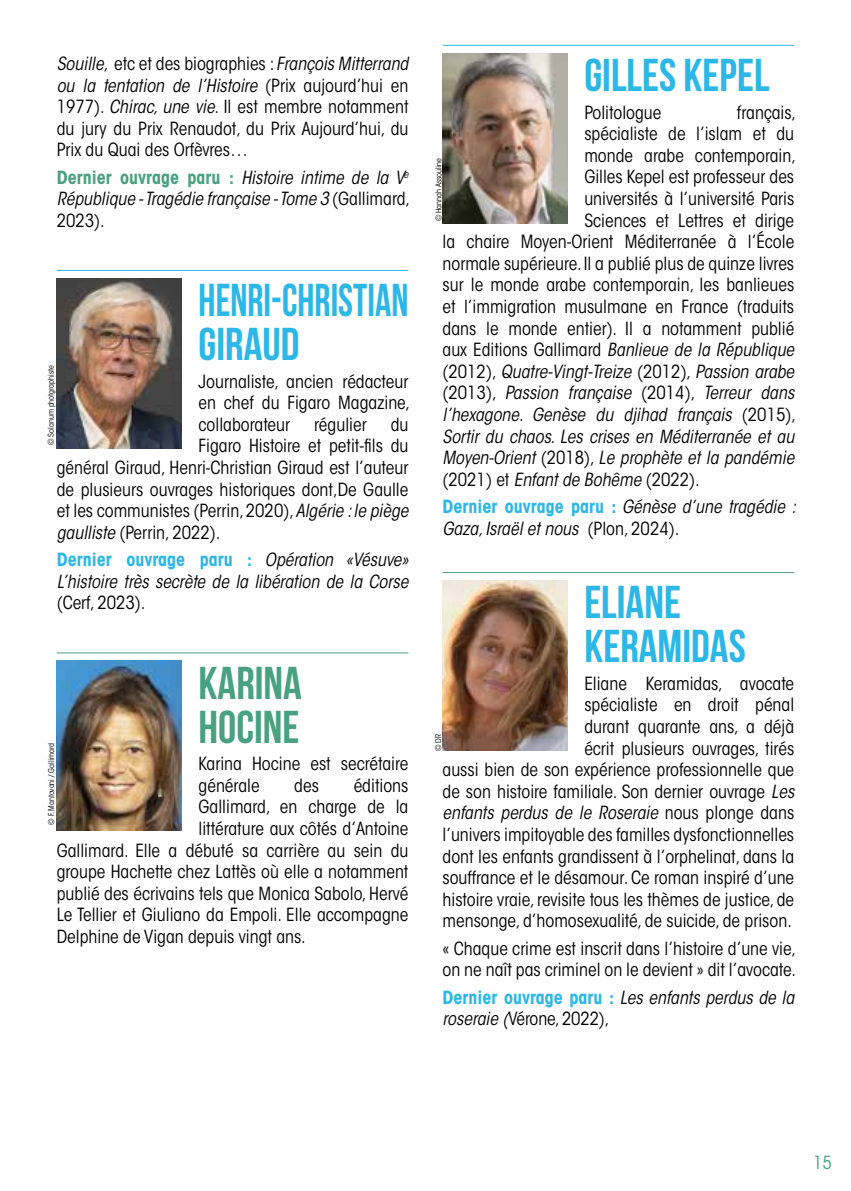
<style>
.page{position:relative;width:851px;height:1191px;background:#fff}
.page>*{position:absolute;margin:0;border:0;box-sizing:border-box;transform-origin:0 0}
.t1{font:700 46px/44px "Bebas Neue";color:#2cb7e7}
.t2{font:700 46px/44px "Bebas Neue";color:#2cb7e7;scale:.87 1}
.t3{font:700 46px/44px "Bebas Neue";color:#49a182}
.t4{font:condensed 18px/21.6px "ITC Avant Garde Std";color:#000}
.t5{font:italic condensed 18px/21.6px "ITC Avant Garde Std";color:#000}
.t6{font:italic condensed 18px "ITC Avant Garde Std";color:#000}
.t7{font:condensed 18px "ITC Avant Garde Std";color:#49a182}
.t8{font:condensed 8px "ITC Avant Garde Std";color:#000}
.s1{font-style:italic}
.s2{font-weight:700;font-style:normal;color:#49a182}
.s3{font-style:normal}
.s4{font-weight:700;font-style:normal;color:#2cb7e7}
</style>
<div class="page">
<hr style="left:57px;top:270px;width:351px;height:1px;background:#2cb7e7">
<hr style="left:57px;top:652px;width:351px;height:1px;background:#49a182">
<img style="left:57px;top:278px;width:124px;height:170px">
<img style="left:57px;top:660px;width:124px;height:171px">
<hr style="left:442px;top:45px;width:352px;height:1px;background:#2cb7e7">
<hr style="left:442px;top:572px;width:352px;height:1px;background:#49a182">
<img style="left:442px;top:53px;width:125px;height:170px">
<img style="left:442px;top:580px;width:125px;height:170px">
<p class="t4" style="left:57px;top:53px;width:357px"><span class="s1">Souille</span>, e t c e t d e s b i o g ra p h i e s : <span class="s1">François Mitterrand ou la tentation de l’Histoire</span> ( P r i x a u j o u rd ’ h u i e n 1977). <span class="s1">Chirac,une vie</span>. Il est membre notamment du jury du Prix Renaudot, du Prix Aujourd’hui, du Prix du Quai des Orfèvres…</p>
<p class="t5" style="left:57px;top:167px;width:355px;text-align:justify"><span class="s2">Dernier ouvrage paru :</span> Histoire intime de la V<sup>e </sup>République - Tragédie française - Tome 3 <span class="s3">(Gallimard, 2023).</span></p>
<h1 class="t2" style="left:198px;top:278px;width:243px">HENRI-CHRISTIAN<br>GIRAUD</h1>
<p class="t4" style="left:198px;top:370px;width:213px;text-align:justify">Journaliste, ancien rédacteur en chef du Figaro Magazine, collaborateur</p>
<p class="t8" style="left:46px;top:445px;width:82px;rotate:-90deg">© Solanum photgraphiste</p>
<p class="t4" style="left:314px;top:413px;width:54px">régulier</p>
<p class="t4" style="left:390px;top:413px;width:19px">du</p>
<p class="t4" style="left:198px;top:435px;width:211px">Figaro Histoire et petit-fils du</p>
<p class="t4" style="left:57px;top:457px;width:353px">général Giraud, Henri-Christian Giraud est l’auteur</p>
<p class="t4" style="left:57px;top:478px;width:353px">de plusieurs ouvrages historiques dont,De Gaulle</p>
<p class="t4" style="left:57px;top:500px;width:357px">et les communistes (Perrin, 2020), <span class="s1">Algérie :le piège</span></p>
<p class="t4" style="left:57px;top:521px;width:165px"><span class="s1">gaulliste</span> (Perrin, 2022).</p>
<p class="t5" style="left:57px;top:549px;width:353px"><span class="s4">Dernier ouvrage paru :</span> Opération «Vésuve»<br>L’histoire très secrète de la libération de la Corse</p>
<p class="t4" style="left:57px;top:592px;width:90px">(Cerf, 2023).</p>
<h1 class="t3" style="left:198px;top:660px;width:105px">KARINA<br>HOCINE</h1>
<p class="t4" style="left:198px;top:753px;width:211px">Karina Hocine est secrétaire générale</p>
<p class="t8" style="left:46px;top:824px;width:83px;rotate:-90deg">© F. Mantovani / Gallimard</p>
<p class="t4" style="left:294px;top:774px;width:26px">des</p>
<p class="t4" style="left:353px;top:774px;width:56px">éditions</p>
<p class="t4" style="left:198px;top:796px;width:211px">Gallimard, en charge de la</p>
<p class="t4" style="left:198px;top:817px;width:211px">littérature aux côtés d’Antoine</p>
<p class="t4" style="left:57px;top:839px;width:353px">Gallimard. Elle a débuté sa carrière au sein du</p>
<p class="t4" style="left:57px;top:861px;width:353px">groupe Hachette chez Lattès où elle a notamment</p>
<p class="t4" style="left:57px;top:882px;width:353px">publié des écrivains tels que Monica Sabolo, Hervé</p>
<p class="t4" style="left:57px;top:904px;width:353px">Le Tellier et Giuliano da Empoli. Elle accompagne</p>
<p class="t4" style="left:57px;top:925px;width:250px">Delphine de Vigan depuis vingt ans.</p>
<h1 class="t1" style="left:584px;top:53px;width:187px">GILLES KEPEL</h1>
<p class="t4" style="left:584px;top:101px;width:79px">Politologue</p>
<p class="t4" style="left:736px;top:101px;width:61px">français,</p>
<p class="t4" style="left:584px;top:123px;width:211px">spécialiste de l’islam et du</p>
<p class="t4" style="left:584px;top:144px;width:213px">monde arabe contemporain,</p>
<p class="t4" style="left:584px;top:166px;width:211px">Gilles Kepel est professeur des</p>
<p class="t4" style="left:584px;top:188px;width:211px">universités à l’université Paris</p>
<p class="t4" style="left:584px;top:209px;width:211px">Sciences et Lettres et dirige</p>
<p class="t4" style="left:442px;top:231px;width:353px">la chaire Moyen-Orient Méditerranée à l’École</p>
<p class="t4" style="left:442px;top:252px;width:353px">normale supérieure. Il a publié plus de quinze livres</p>
<p class="t4" style="left:442px;top:274px;width:353px">sur le monde arabe contemporain, les banlieues</p>
<p class="t4" style="left:442px;top:296px;width:353px">et l’immigration musulmane en France (traduits</p>
<p class="t4" style="left:442px;top:317px;width:353px">dans le monde entier). Il a notamment publié</p>
<p class="t6" style="left:442px;top:339px;width:357px"><span class="s3">a u x E d i t i o n s G a l l i m a rd</span> Banlieue de la République</p>
<p class="t6" style="left:442px;top:360px;width:357px"><span class="s3">( 2 0 1 2 ) ,</span> Quatre-Vingt-Treize <span class="s3">( 2 0 1 2 ) ,</span> Passion arabe</p>
<p class="t6" style="left:442px;top:382px;width:357px"><span class="s3">( 2 0 1 3 ) ,</span> Passion française <span class="s3">( 2 0 1 4 ) ,</span> Terreur dans</p>
<p class="t6" style="left:442px;top:404px;width:355px">l’hexagone<span class="s3">.</span> Genèse du djihad français <span class="s3">( 2 0 1 5 ) ,</span></p>
<p class="t6" style="left:442px;top:425px;width:357px">Sortir du chaos.Les crises en Méditerranée et au</p>
<p class="t6" style="left:442px;top:447px;width:357px">Moyen-Orient <span class="s3">( 2 0 1 8 ) ,</span> Le prophète et la pandémie</p>
<p class="t4" style="left:442px;top:468px;width:259px">(2021) et <span class="s1">Enfantde Bohême</span> (2022).</p>
<p class="t5" style="left:442px;top:496px;width:355px"><span class="s4">Dernier ouvrage paru :</span> Génèse d’une tragédie :<br>Gaza, Israël et nous <span class="s3">(Plon, 2024).</span></p>
<p class="t8" style="left:433px;top:221px;width:65px;rotate:-90deg">© Hannah Assouline</p>
<h1 class="t1" style="left:584px;top:580px;width:163px">ELIANE<br>KERAMIDAS</h1>
<p class="t4" style="left:584px;top:672px;width:211px">Eliane Keramidas, avocate</p>
<p class="t4" style="left:584px;top:694px;width:211px">spécialiste en droit pénal</p>
<p class="t4" style="left:584px;top:715px;width:211px">durant quarante ans, a déjà</p>
<p class="t4" style="left:584px;top:737px;width:211px">écrit plusieurs ouvrages, tirés</p>
<p class="t4" style="left:442px;top:759px;width:353px">aussi bien de son expérience professionnelle que</p>
<p class="t4" style="left:442px;top:780px;width:357px">de son histoire familiale. Son dernier ouvrage <span class="s1">Les</span></p>
<p class="t6" style="left:442px;top:802px;width:353px">enfants perdus de le Roseraie <span class="s3">n o u s p l o n g e d a n s</span></p>
<p class="t4" style="left:442px;top:823px;width:353px">l’univers impitoyable des familles dysfonctionnelles</p>
<p class="t4" style="left:442px;top:845px;width:353px">dont les enfants grandissent à l’orphelinat, dans la</p>
<p class="t4" style="left:442px;top:867px;width:353px">souffrance et le désamour. Ce roman inspiré d’une</p>
<p class="t4" style="left:442px;top:888px;width:353px">histoire vraie, revisite tous les thèmes de justice, de</p>
<p class="t4" style="left:442px;top:910px;width:351px">mensonge, d’homosexualité, de suicide, de prison.</p>
<p class="t4" style="left:442px;top:937px;width:355px">« Chaque crime est inscrit dans l’histoire d’une vie, on ne naît pas criminel on le devient » dit l’avocate.</p>
<p class="t5" style="left:442px;top:986px;width:353px"><span class="s4">Dernier ouvrage paru :</span> Les enfants perdus de la roseraie (<span class="s3">Vérone, 2022),</span></p>
<p class="t8" style="left:433px;top:751px;width:18px;rotate:-90deg">© DR</p>
<p class="t7" style="left:813px;top:1152px;width:20px">15</p>
</div>
